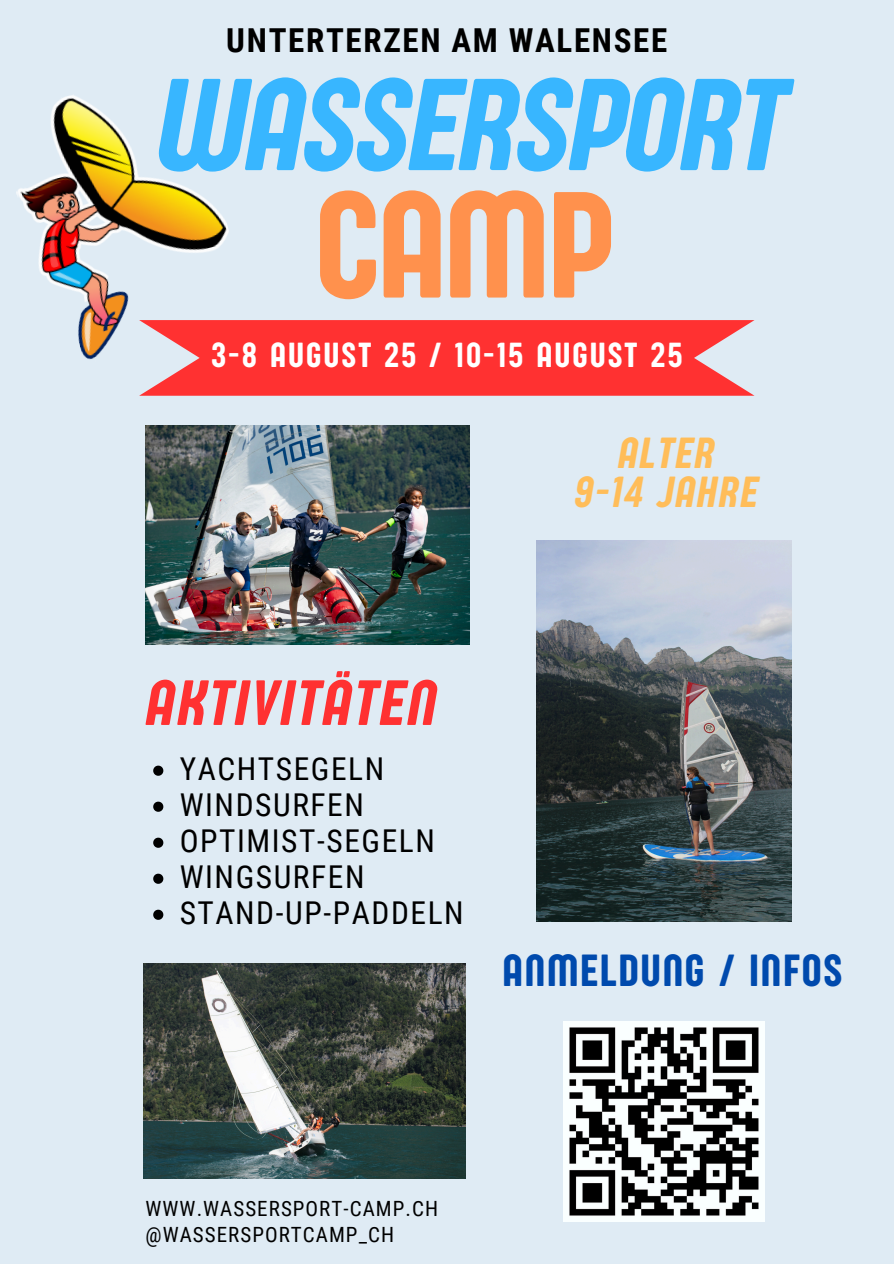
<style>
.page{position:relative;width:894px;height:1264px;background:#fff}
.page>*{position:absolute;margin:0;border:0;box-sizing:border-box;transform-origin:0 0}
.t1{font:156px "Sugo Pro Display";color:#ff914d}
.t2{font:italic 135px "Sugo Pro Display";color:#38b6ff}
.t3{font:italic 66px "Sugo Pro Display";letter-spacing:.05em;color:#ff3131}
.t4{font:46.5px "Sugo Pro Display";letter-spacing:.05em;color:#004aad}
.t5{font:italic 45px/39.3px "Sugo Pro Display";letter-spacing:.05em;color:#ffbd59;text-align:center}
.t6{font:36px "Sugo Pro Display";letter-spacing:.075em;color:#fff}
.t7{font:700 33px "Roboto Condensed";letter-spacing:.05em;color:#000}
.t8{font:31.5px "Roboto Condensed";letter-spacing:.05em;color:#000}
.t9{font:21px "Roboto Condensed";letter-spacing:.05em;color:#000}
</style>
<div class="page">
<div style="left:0;top:0;width:893px;height:1263px;background:#dfebf4"></div>
<svg style="left:139px;top:320px;width:615px;height:76px;background:#fc3e3e"></svg>
<img style="left:16px;top:95px;width:236px;height:275px">
<img style="left:145px;top:426px;width:324px;height:218px">
<img style="left:537px;top:540px;width:254px;height:382px">
<img style="left:143px;top:963px;width:322px;height:214px">
<img style="left:563px;top:1021px;width:201px;height:200px">
<svg style="left:153px;top:765px;width:10px;height:10px"></svg>
<svg style="left:153px;top:801px;width:10px;height:10px"></svg>
<svg style="left:153px;top:837px;width:10px;height:10px"></svg>
<svg style="left:153px;top:873px;width:10px;height:10px"></svg>
<svg style="left:153px;top:909px;width:10px;height:10px"></svg>
<p class="t7" style="left:226px;top:22px;width:442px">UNTERTERZEN AM WALENSEE</p>
<p class="t2" style="left:151px;top:47px;width:628px">WASSERSPORT</p>
<h5 class="t1" style="left:316px;top:155px;width:298px">CAMP</h5>
<p class="t6" style="left:211px;top:334px;width:472px">3-8 AUGUST 25 / 10-15 AUGUST 25</p>
<p class="t5" style="left:572px;top:433px;width:184px">ALTER<br>9-14 JAHRE</p>
<h4 class="t3" style="left:143px;top:664px;width:291px">AKTIVITÄTEN</h4>
<p class="t8" style="left:180px;top:751px;width:206px">YACHTSEGELN</p>
<p class="t8" style="left:180px;top:787px;width:186px">WINDSURFEN</p>
<p class="t8" style="left:180px;top:823px;width:257px">OPTIMIST-SEGELN</p>
<h4 class="t8" style="left:180px;top:859px;width:186px">WINGSURFEN</h4>
<p class="t8" style="left:180px;top:895px;width:285px">STAND-UP-PADDELN</p>
<p class="t4" style="left:503px;top:943px;width:340px">ANMELDUNG / INFOS</p>
<h3 class="t9" style="left:145px;top:1196px;width:294px">WWW.WASSERSPORT-CAMP.CH</h3>
<p class="t9" style="left:145px;top:1222px;width:250px">@WASSERSPORTCAMP_CH</p>
</div>
